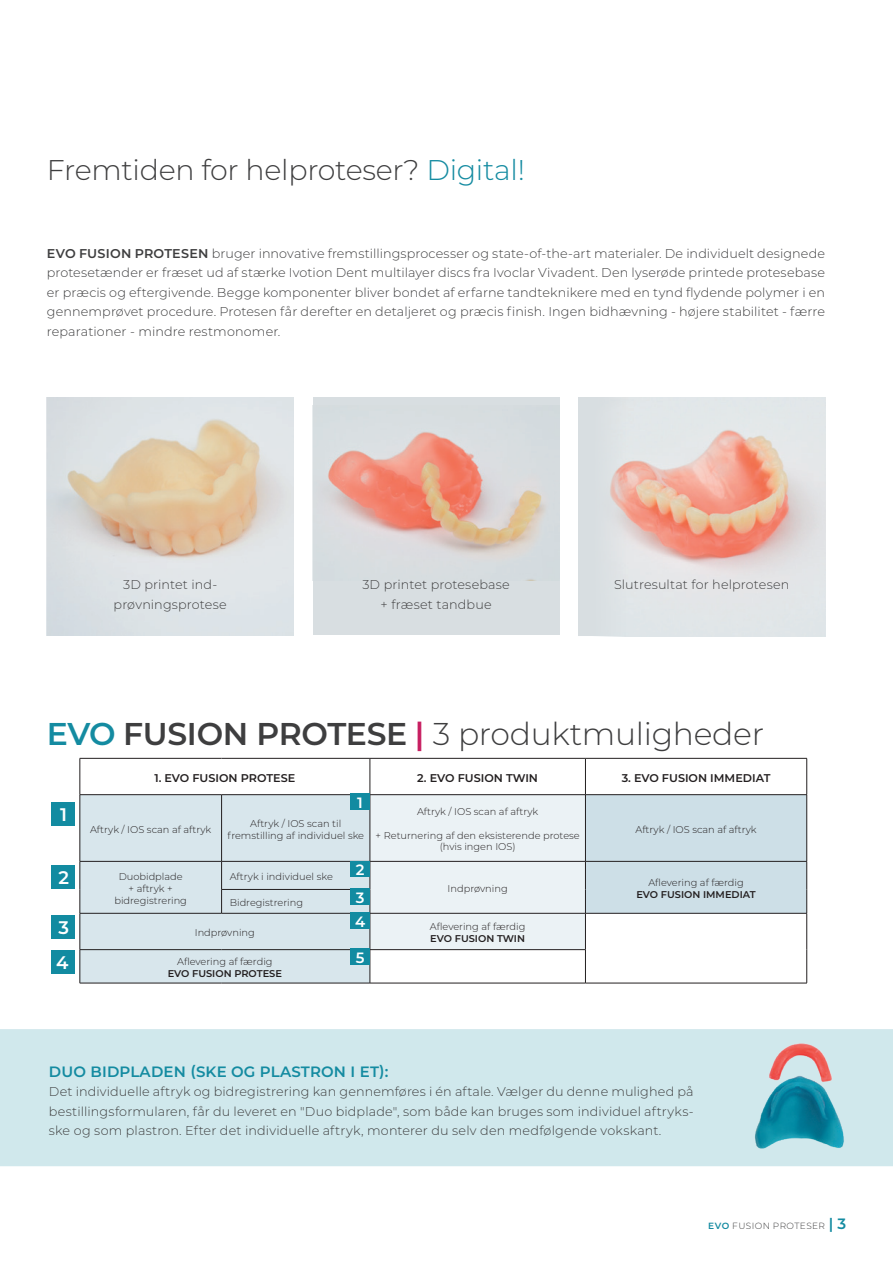
<style>
.page{position:relative;width:893px;height:1263px;background:#fff}
.page>*{position:absolute;margin:0;border:0;box-sizing:border-box;transform-origin:0 0}
.Header_16_pt{font:300 31.5px "Montserrat";letter-spacing:-.01em;color:#3e3e3f}
.Header_16_pt-2{font:300 28.5px "Montserrat";letter-spacing:-.01em;color:#3e3e3f}
.t1{font:600 18.15px "Montserrat";color:#fff}
.Heading_9_pt{font:600 15px "Montserrat";letter-spacing:.01em;color:#148ba1}
.t2{font:600 15px "Montserrat";color:#fff}
.Body{font:300 12.75px/19.5px "Montserrat";letter-spacing:.01em;color:#3e3e3f;text-align:justify}
.t3{font:600 11.25px "Montserrat";color:#231f20}
.t4{font:300 9.9px/11.9px "Montserrat";color:#231f20;text-align:center}
.t5{font:600 9.9px "Montserrat";color:#231f20}
.t6{font:300 9px "Montserrat";letter-spacing:.045em;color:#3e3e3f}
.s1{color:#148ba1}
.s2{font-weight:600}
.s3{font-weight:600;color:#148ba1}
.s4{font-weight:600;color:#c71f61}
.s5{font-weight:600;font-size:15px;color:#148ba1}
</style>
<div class="page">
<img style="left:47px;top:397px;width:246px;height:238px">
<div style="left:313px;top:397px;width:246px;height:238px;background:#d8dee1"></div>
<img style="left:328px;top:432px;width:218px;height:148px">
<img style="left:578px;top:397px;width:247px;height:239px">
<div style="left:0;top:1029px;width:893px;height:137px;background:#d0e8ec"></div>
<img style="left:745px;top:1040px;width:110px;height:115px">
<div style="left:81px;top:795px;width:289px;height:188px;background:#d8e6ec"></div>
<hr style="left:80px;top:758px;width:142px;height:1px;background:#231f20">
<hr style="left:80px;top:758px;width:1px;height:36px;background:#231f20">
<hr style="left:222px;top:758px;width:148px;height:1px;background:#231f20">
<hr style="left:370px;top:758px;width:215px;height:1px;background:#231f20">
<hr style="left:370px;top:758px;width:1px;height:36px;background:#231f20">
<hr style="left:585px;top:758px;width:222px;height:1px;background:#231f20">
<hr style="left:585px;top:758px;width:1px;height:36px;background:#231f20">
<hr style="left:806px;top:758px;width:1px;height:36px;background:#231f20">
<hr style="left:370px;top:794px;width:215px;height:1px;background:#231f20">
<hr style="left:80px;top:949px;width:142px;height:1px;background:#231f20">
<hr style="left:80px;top:950px;width:1px;height:33px;background:#231f20">
<hr style="left:222px;top:949px;width:148px;height:1px;background:#231f20">
<hr style="left:80px;top:983px;width:142px;height:1px;background:#231f20">
<hr style="left:222px;top:983px;width:148px;height:1px;background:#231f20">
<hr style="left:585px;top:983px;width:222px;height:1px;background:#231f20">
<svg style="left:80px;top:862px;width:1px;height:51px"></svg>
<svg style="left:221px;top:862px;width:1px;height:51px"></svg>
<svg style="left:370px;top:795px;width:437px;height:154px"></svg>
<hr style="left:80px;top:913px;width:142px;height:1px;background:#231f20">
<hr style="left:80px;top:913px;width:1px;height:36px;background:#231f20">
<hr style="left:222px;top:913px;width:148px;height:1px;background:#231f20">
<hr style="left:585px;top:913px;width:1px;height:36px;background:#231f20">
<hr style="left:585px;top:794px;width:222px;height:1px;background:#231f20">
<hr style="left:585px;top:795px;width:1px;height:66px;background:#231f20">
<hr style="left:806px;top:795px;width:1px;height:66px;background:#231f20">
<hr style="left:585px;top:861px;width:222px;height:1px;background:#231f20">
<hr style="left:221px;top:889px;width:149px;height:1px;background:#231f20">
<hr style="left:370px;top:913px;width:215px;height:1px;background:#231f20">
<hr style="left:370px;top:913px;width:1px;height:36px;background:#231f20">
<hr style="left:806px;top:913px;width:1px;height:37px;background:#231f20">
<hr style="left:806px;top:950px;width:1px;height:33px;background:#231f20">
<hr style="left:80px;top:794px;width:142px;height:1px;background:#231f20">
<hr style="left:80px;top:795px;width:1px;height:66px;background:#231f20">
<hr style="left:222px;top:794px;width:148px;height:1px;background:#231f20">
<hr style="left:221px;top:795px;width:1px;height:66px;background:#231f20">
<hr style="left:370px;top:795px;width:1px;height:66px;background:#231f20">
<hr style="left:80px;top:861px;width:142px;height:1px;background:#231f20">
<hr style="left:222px;top:861px;width:148px;height:1px;background:#231f20">
<hr style="left:370px;top:949px;width:216px;height:1px;background:#231f20">
<hr style="left:370px;top:950px;width:1px;height:33px;background:#231f20">
<hr style="left:585px;top:950px;width:1px;height:33px;background:#231f20">
<hr style="left:370px;top:983px;width:215px;height:1px;background:#231f20">
<div style="left:350px;top:866px;width:20px;height:11px;background:#128ba1"></div>
<div style="left:350px;top:861px;width:20px;height:15px;background:#128ba1"></div>
<div style="left:350px;top:889px;width:20px;height:16px;background:#128ba1"></div>
<div style="left:350px;top:912px;width:20px;height:17px;background:#128ba1"></div>
<div style="left:350px;top:949px;width:20px;height:16px;background:#128ba1"></div>
<div style="left:51px;top:802px;width:24px;height:24px;background:#128ba1"></div>
<div style="left:51px;top:865px;width:24px;height:24px;background:#128ba1"></div>
<div style="left:51px;top:915px;width:24px;height:24px;background:#128ba1"></div>
<div style="left:51px;top:950px;width:24px;height:24px;background:#128ba1"></div>
<div style="left:350px;top:794px;width:20px;height:16px;background:#128ba1"></div>
<p class="Header_16_pt-2" style="left:47px;top:150px;width:479px">Fremtiden for helproteser? <span class="s1">Digital!</span></p>
<p class="Body" style="left:47px;top:243px;width:780px"><span class="s2">EVO FUSION PROTESEN</span> bruger innovative fremstillingsprocesser og state-of-the-art materialer. De individuelt designede protesetænder er fræset ud af stærke Ivotion Dent multilayer discs fra Ivoclar Vivadent. Den lyserøde printede protesebase er præcis og eftergivende. Begge komponenter bliver bondet af erfarne tandteknikere med en tynd flydende polymer i en gennemprøvet procedure. Protesen får derefter en detaljeret og præcis finish. Ingen bidhævning - højere stabilitet - færre reparationer - mindre restmonomer.</p>
<p class="Body" style="left:114px;top:575px;width:115px;text-align:center">3D printet ind&shy;prøvningsprotese</p>
<p class="Body" style="left:362px;top:575px;width:149px">3D printet protesebase</p>
<p class="Body" style="left:614px;top:575px;width:177px">Slutresultat for helprotesen</p>
<p class="Body" style="left:381px;top:594px;width:113px">+ fræset tandbue</p>
<p class="Header_16_pt" style="left:47px;top:713px;width:719px"><span class="s3">EVO</span> <span class="s2">FUSION PROTESE</span> <span class="s4">|</span> 3 produktmuligheder</p>
<p class="t1" style="left:60px;top:801px;width:8px">1</p>
<p class="t1" style="left:59px;top:864px;width:12px">2</p>
<p class="t1" style="left:59px;top:914px;width:12px">3</p>
<p class="t1" style="left:56px;top:949px;width:14px">4</p>
<p class="t3" style="left:154px;top:770px;width:142px">1. EVO FUSION PROTESE</p>
<p class="t3" style="left:417px;top:770px;width:122px">2. EVO FUSION TWIN</p>
<p class="t3" style="left:622px;top:770px;width:150px">3. EVO FUSION IMMEDIAT</p>
<p class="t2" style="left:357px;top:792px;width:7px">1</p>
<p class="t4" style="left:90px;top:823px;width:123px">Aftryk / IOS scan af aftryk</p>
<p class="t4" style="left:227px;top:817px;width:138px">Aftryk / IOS scan til fremstilling af individuel ske</p>
<p class="t4" style="left:119px;top:870px;width:66px">Duobidplade</p>
<p class="t4" style="left:129px;top:882px;width:46px">+ aftryk +</p>
<p class="t4" style="left:114px;top:894px;width:74px">bidregistrering</p>
<p class="t4" style="left:230px;top:870px;width:105px">Aftryk i individuel ske</p>
<p class="t4" style="left:230px;top:896px;width:75px">Bidregistrering</p>
<p class="t4" style="left:195px;top:926px;width:62px">Indprøvning</p>
<p class="t4" style="left:177px;top:955px;width:97px">Aflevering af færdig</p>
<p class="t5" style="left:168px;top:966px;width:116px">EVO FUSION PROTESE</p>
<p class="t2" style="left:356px;top:859px;width:10px">2</p>
<p class="t2" style="left:356px;top:887px;width:10px">3</p>
<p class="t2" style="left:355px;top:911px;width:12px">4</p>
<p class="t2" style="left:356px;top:947px;width:10px">5</p>
<p class="t4" style="left:417px;top:805px;width:123px">Aftryk / IOS scan af aftryk</p>
<p class="t4" style="left:376px;top:829px;width:206px">+ Returnering af den eksisterende protese</p>
<p class="t4" style="left:440px;top:841px;width:77px">(hvis ingen IOS)</p>
<p class="t4" style="left:448px;top:882px;width:62px">Indprøvning</p>
<p class="t4" style="left:430px;top:920px;width:97px">Aflevering af færdig</p>
<p class="t5" style="left:430px;top:931px;width:96px">EVO FUSION TWIN</p>
<p class="t4" style="left:635px;top:823px;width:123px">Aftryk / IOS scan af aftryk</p>
<p class="t4" style="left:648px;top:876px;width:97px">Aflevering af færdig</p>
<p class="t5" style="left:636px;top:887px;width:121px">EVO FUSION IMMEDIAT</p>
<p class="Heading_9_pt" style="left:49px;top:1061px;width:341px">DUO BIDPLADEN (SKE OG PLASTRON I ET):</p>
<p class="Body" style="left:49px;top:1082px;width:646px">Det individuelle aftryk og bidregistrering kan gennemføres i én aftale. Vælger du denne mulighed på bestillingsformularen, får du leveret en "Duo bidplade", som både kan bruges som individuel aftryks&shy;ske og som plastron. Efter det individuelle aftryk, monterer du selv den medfølgende vokskant.</p>
<p class="t6" style="left:708px;top:1219px;width:140px"><span class="s3">EVO</span> FUSION PROTESER <span class="s5">| 3</span></p>
</div>
